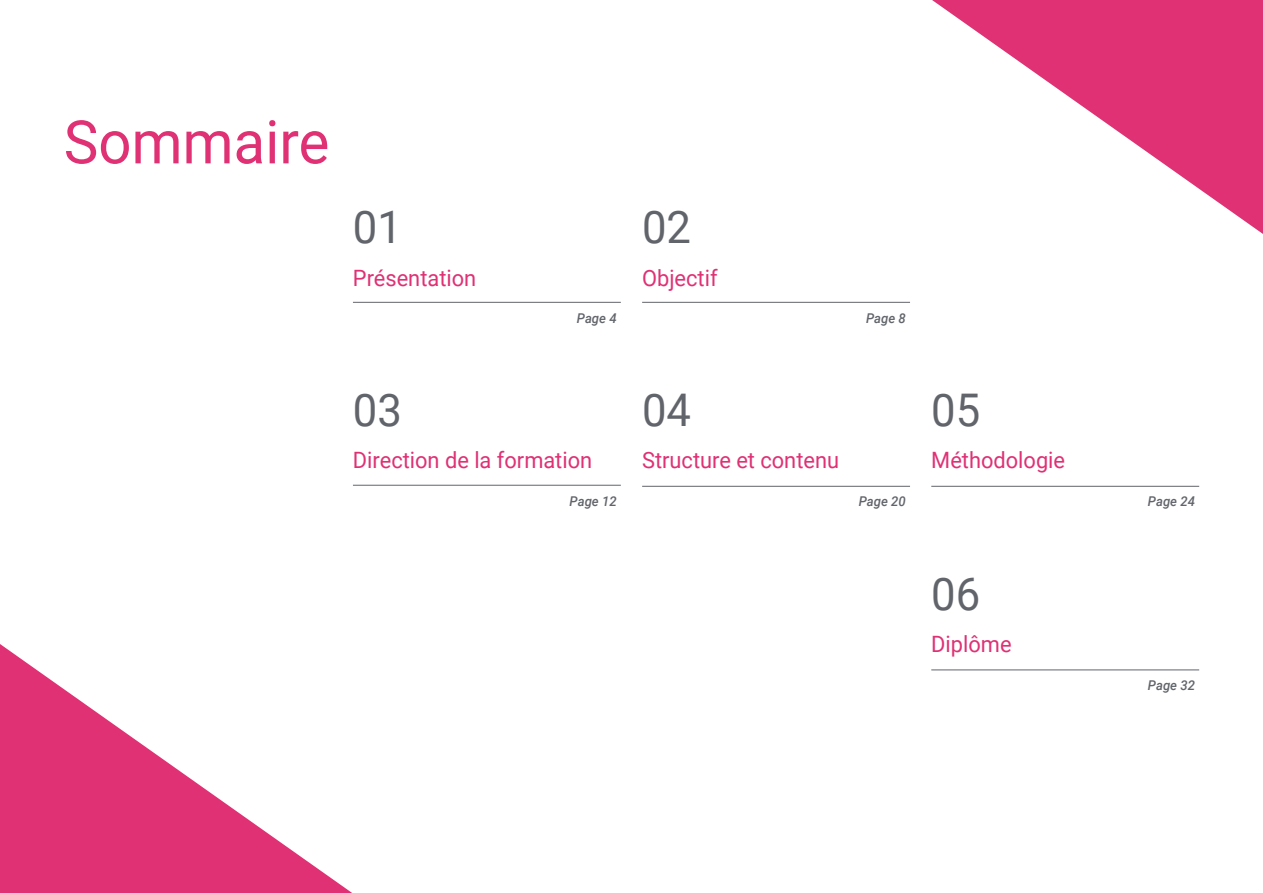
<style>
.page{position:relative;width:1263px;height:893px;background:#fff}
.page>*{position:absolute;margin:0;border:0;box-sizing:border-box;transform-origin:0 0}
.t1{font:60px "Roboto";color:#df3174}
.t2{font:45px "Roboto";color:#61646a}
.t3{font:22.5px "Roboto";color:#df3174}
.t4{font:italic 500 13.5px "Roboto";color:#61646a}
</style>
<div class="page">
<svg style="left:0;top:644px;width:352px;height:249px"></svg>
<svg style="left:932px;top:0;width:331px;height:234px"></svg>
<hr style="left:353px;top:302px;width:268px;height:1px;background:#61646a">
<hr style="left:642px;top:486px;width:268px;height:1px;background:#61646a">
<hr style="left:642px;top:302px;width:268px;height:1px;background:#61646a">
<hr style="left:931px;top:486px;width:268px;height:1px;background:#61646a">
<hr style="left:931px;top:669px;width:268px;height:1px;background:#61646a">
<hr style="left:353px;top:485px;width:268px;height:1px;background:#61646a">
<h1 class="t1" style="left:64px;top:100px;width:267px">Sommaire</h1>
<h2 class="t2" style="left:353px;top:196px;width:51px">01</h2>
<p class="t3" style="left:353px;top:262px;width:125px">Présentation</p>
<p class="t4" style="left:577px;top:309px;width:41px">Page 4</p>
<h2 class="t2" style="left:642px;top:196px;width:51px">02</h2>
<p class="t3" style="left:642px;top:262px;width:77px">Objectif</p>
<p class="t4" style="left:866px;top:309px;width:41px">Page 8</p>
<h2 class="t2" style="left:353px;top:379px;width:51px">03</h2>
<p class="t3" style="left:353px;top:445px;width:241px">Direction de la formation</p>
<p class="t4" style="left:570px;top:492px;width:48px">Page 12</p>
<h2 class="t2" style="left:642px;top:379px;width:51px">04</h2>
<p class="t3" style="left:642px;top:445px;width:198px">Structure et contenu</p>
<p class="t4" style="left:859px;top:492px;width:48px">Page 20</p>
<h2 class="t2" style="left:931px;top:379px;width:51px">05</h2>
<p class="t3" style="left:931px;top:445px;width:135px">Méthodologie</p>
<h2 class="t2" style="left:931px;top:562px;width:51px">06</h2>
<p class="t3" style="left:931px;top:628px;width:82px">Diplôme</p>
<p class="t4" style="left:1148px;top:492px;width:48px">Page 24</p>
<p class="t4" style="left:1148px;top:676px;width:48px">Page 32</p>
</div>
